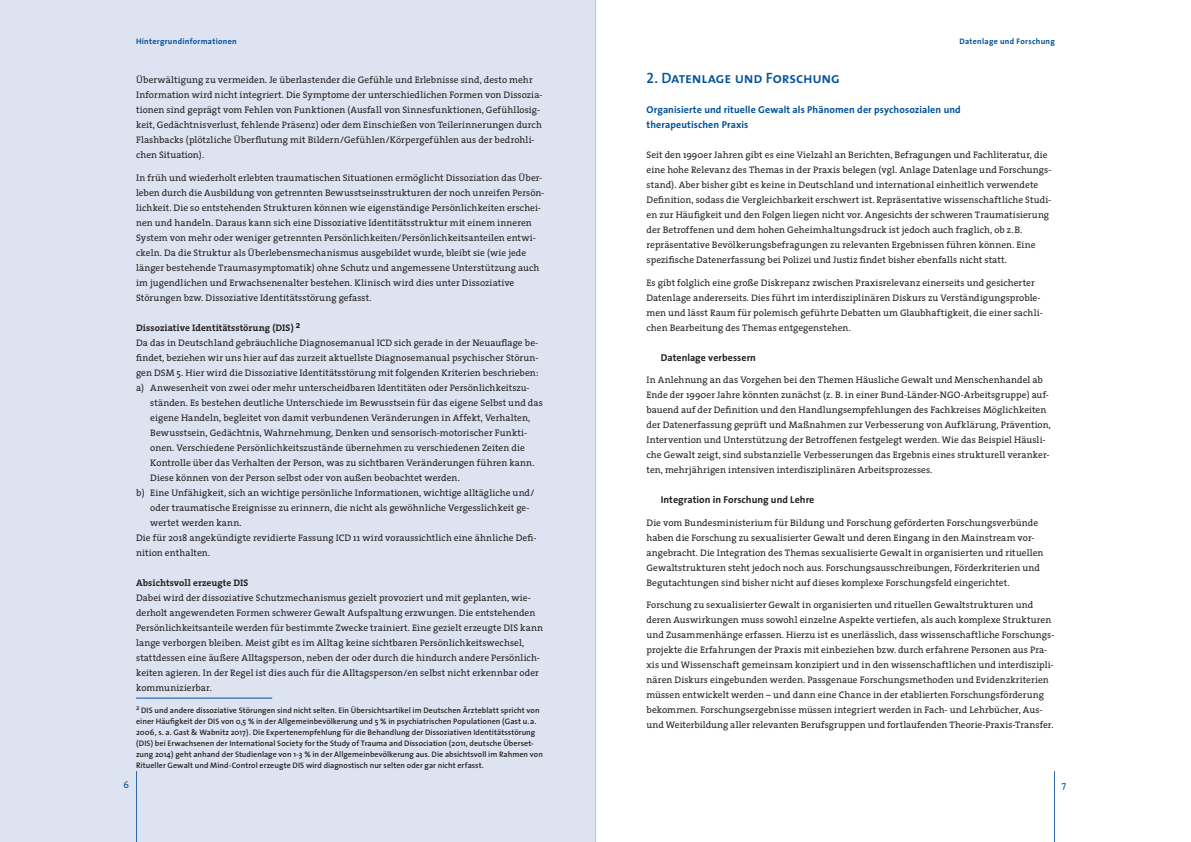
<style>
.page{position:relative;width:1191px;height:842px;background:#fff}
.page>*{position:absolute;margin:0;border:0;box-sizing:border-box;transform-origin:0 0}
.t1{font:15px "The Sans Semi Bold Caps";letter-spacing:-.015em;color:#01519b}
.t2{font:700 10px/15px "The Sans";letter-spacing:.01em;color:#01519b}
.t3{font:700 10px "The Sans";letter-spacing:.005em;color:#231f20}
.t4{font:9.5px/15px "The Serif";letter-spacing:.005em;color:#231f20}
.t5{font:700 9.5px "The Serif";letter-spacing:.005em;color:#231f20}
.t6{font:9.5px "The Serif";color:#01519b}
.t7{font:600 8px/11px "The Sans";letter-spacing:.005em;color:#231f20}
.t8{font:700 8px "The Sans";letter-spacing:.04em;color:#01519b}
</style>
<div class="page">
<div style="left:0;top:0;width:595px;height:842px;background:#dee3f1"></div>
<hr style="left:136px;top:771px;width:1px;height:71px;background:#3068ab">
<hr style="left:1054px;top:771px;width:1px;height:71px;background:#3068ab">
<hr style="left:136px;top:698px;width:136px;height:1px;background:#01519b">
<hr style="left:595px;top:0;width:1px;height:842px;background:#c1c2c4">
<p class="t8" style="left:136px;top:35px;width:102px">Hintergrundinformationen</p>
<p class="t8" style="left:959px;top:35px;width:97px">Datenlage und Forschung</p>
<h1 class="t1" style="left:646px;top:65px;width:195px">2. Datenlage und Forschung</h1>
<p class="t2" style="left:646px;top:102px;width:316px">Organisierte und rituelle Gewalt als Phänomen der psychosozialen und therapeutischen Praxis</p>
<p class="t4" style="left:646px;top:147px;width:406px">Seit den 1990er Jahren gibt es eine Vielzahl an Berichten, Befragungen und Fachliteratur, die eine hohe Relevanz des Themas in der Praxis belegen (vgl. Anlage Datenlage und Forschungs&shy;stand). Aber bisher gibt es keine in Deutschland und international einheitlich verwendete Definition, sodass die Vergleichbarkeit erschwert ist. Repräsentative wissenschaftliche Studi&shy;en zur Häufigkeit und den Folgen liegen nicht vor. Angesichts der schweren Traumatisierung der Betroffenen und dem hohen Geheimhaltungsdruck ist jedoch auch fraglich, ob z.B. repräsentative Bevölkerungsbefragungen zu relevanten Ergebnissen führen können. Eine spezifische Datenerfassung bei Polizei und Justiz findet bisher ebenfalls nicht statt.</p>
<p class="t4" style="left:646px;top:275px;width:398px">Es gibt folglich eine große Diskrepanz zwischen Praxisrelevanz einerseits und gesicherter Datenlage andererseits. Dies führt im interdisziplinären Diskurs zu Verständigungsproble&shy;men und lässt Raum für polemisch geführte Debatten um Glaubhaftigkeit, die einer sachli&shy;chen Bearbeitung des Themas entgegenstehen.</p>
<p class="t3" style="left:660px;top:349px;width:97px">Datenlage verbessern</p>
<p class="t4" style="left:646px;top:372px;width:406px">In Anlehnung an das Vorgehen bei den Themen Häusliche Gewalt und Menschenhandel ab Ende der 1990er Jahre könnten zunächst (z. B. in einer Bund-Länder-NGO-Arbeitsgruppe) auf&shy;bauend auf der Definition und den Handlungsempfehlungen des Fachkreises Möglichkeiten der Datenerfassung geprüft und Maßnahmen zur Verbesserung von Aufklärung, Prävention, Intervention und Unterstützung der Betroffenen festgelegt werden. Wie das Beispiel Häusli&shy;che Gewalt zeigt, sind substanzielle Verbesserungen das Ergebnis eines strukturell veranker&shy;ten, mehrjährigen intensiven interdisziplinären Arbeitsprozesses.</p>
<p class="t3" style="left:660px;top:491px;width:155px">Integration in Forschung und Lehre</p>
<p class="t4" style="left:646px;top:515px;width:398px">Die vom Bundesministerium für Bildung und Forschung geförderten Forschungsverbünde haben die Forschung zu sexualisierter Gewalt und deren Eingang in den Mainstream vor&shy;angebracht. Die Integration des Themas sexualisierte Gewalt in organisierten und rituellen Gewaltstrukturen steht jedoch noch aus. Forschungsausschreibungen, Förderkriterien und Begutachtungen sind bisher nicht auf dieses komplexe Forschungsfeld eingerichtet.</p>
<p class="t4" style="left:646px;top:597px;width:409px">Forschung zu sexualisierter Gewalt in organisierten und rituellen Gewaltstrukturen und deren Auswirkungen muss sowohl einzelne Aspekte vertiefen, als auch komplexe Strukturen und Zusammenhänge erfassen. Hierzu ist es unerlässlich, dass wissenschaftliche Forschungs&shy;projekte die Erfahrungen der Praxis mit einbeziehen bzw. durch erfahrene Personen aus Pra&shy;xis und Wissenschaft gemeinsam konzipiert und in den wissenschaftlichen und interdiszipli&shy;nären Diskurs eingebunden werden. Passgenaue Forschungsmethoden und Evidenzkriterien müssen entwickelt werden – und dann eine Chance in der etablierten Forschungsförderung bekommen. Forschungsergebnisse müssen integriert werden in Fach- und Lehrbücher, Aus&shy;und Weiterbildung aller relevanten Berufsgruppen und fortlaufenden Theorie-Praxis-Transfer.</p>
<p class="t4" style="left:136px;top:72px;width:408px">Überwältigung zu vermeiden. Je überlastender die Gefühle und Erlebnisse sind, desto mehr Information wird nicht integriert. Die Symptome der unterschiedlichen Formen von Dissozia&shy;tionen sind geprägt vom Fehlen von Funktionen (Ausfall von Sinnesfunktionen, Gefühllosig&shy;keit, Gedächtnisverlust, fehlende Präsenz) oder dem Einschießen von Teilerinnerungen durch Flashbacks (plötzliche Überflutung mit Bildern/Gefühlen/Körpergefühlen aus der bedrohli&shy;chen Situation).</p>
<p class="t4" style="left:136px;top:170px;width:410px">In früh und wiederholt erlebten traumatischen Situationen ermöglicht Dissoziation das Über&shy;leben durch die Ausbildung von getrennten Bewusstseinsstrukturen der noch unreifen Persön&shy;lichkeit. Die so entstehenden Strukturen können wie eigenständige Persönlichkeiten erschei&shy;nen und handeln. Daraus kann sich eine Dissoziative Identitätsstruktur mit einem inneren System von mehr oder weniger getrennten Persönlichkeiten/Persönlichkeitsanteilen entwi&shy;ckeln. Da die Struktur als Überlebensmechanismus ausgebildet wurde, bleibt sie (wie jede länger bestehende Traumasymptomatik) ohne Schutz und angemessene Unterstützung auch im jugendlichen und Erwachsenenalter bestehen. Klinisch wird dies unter Dissoziative Störungen bzw. Dissoziative Identitätsstörung gefasst.</p>
<p class="t5" style="left:136px;top:319px;width:166px">Dissoziative Identitätsstörung (DIS) 2</p>
<p class="t4" style="left:136px;top:335px;width:404px">Da das in Deutschland gebräuchliche Diagnosemanual ICD sich gerade in der Neuauflage be-</p>
<p class="t4" style="left:136px;top:350px;width:404px">findet, beziehen wir uns hier auf das zurzeit aktuellste Diagnosemanual psychischer Störun-</p>
<p class="t4" style="left:136px;top:365px;width:404px">gen DSM 5. Hier wird die Dissoziative Identitätsstörung mit folgenden Kriterien beschrieben:</p>
<p class="t4" style="left:136px;top:380px;width:395px">a) Anwesenheit von zwei oder mehr unterscheidbaren Identitäten oder Persönlichkeitszu-</p>
<p class="t4" style="left:150px;top:395px;width:394px">ständen. Es bestehen deutliche Unterschiede im Bewusstsein für das eigene Selbst und das</p>
<p class="t4" style="left:150px;top:410px;width:381px">eigene Handeln, begleitet von damit verbundenen Veränderungen in Affekt, Verhalten,</p>
<p class="t4" style="left:150px;top:425px;width:378px">Bewusstsein, Gedächtnis, Wahrnehmung, Denken und sensorisch-motorischer Funkti-</p>
<p class="t4" style="left:150px;top:440px;width:376px">onen. Verschiedene Persönlichkeitszustände übernehmen zu verschiedenen Zeiten die</p>
<p class="t4" style="left:150px;top:455px;width:386px">Kontrolle über das Verhalten der Person, was zu sichtbaren Veränderungen führen kann.</p>
<p class="t4" style="left:150px;top:470px;width:311px">Diese können von der Person selbst oder von außen beobachtet werden.</p>
<p class="t4" style="left:136px;top:485px;width:400px">b) Eine Unfähigkeit, sich an wichtige persönliche Informationen, wichtige alltägliche und/</p>
<p class="t4" style="left:150px;top:500px;width:381px">oder traumatische Ereignisse zu erinnern, die nicht als gewöhnliche Vergesslichkeit ge-</p>
<p class="t4" style="left:150px;top:515px;width:93px">wertet werden kann.</p>
<p class="t4" style="left:136px;top:530px;width:402px">Die für 2018 angekündigte revidierte Fassung ICD 11 wird voraussichtlich eine ähnliche Defi-</p>
<p class="t4" style="left:136px;top:545px;width:76px">nition enthalten.</p>
<p class="t5" style="left:136px;top:574px;width:114px">Absichtsvoll erzeugte DIS</p>
<p class="t4" style="left:136px;top:590px;width:408px">Dabei wird der dissoziative Schutzmechanismus gezielt provoziert und mit geplanten, wie&shy;derholt angewendeten Formen schwerer Gewalt Aufspaltung erzwungen. Die entstehenden Persönlichkeitsanteile werden für bestimmte Zwecke trainiert. Eine gezielt erzeugte DIS kann lange verborgen bleiben. Meist gibt es im Alltag keine sichtbaren Persönlichkeitswechsel, stattdessen eine äußere Alltagsperson, neben der oder durch die hindurch andere Persönlich&shy;keiten agieren. In der Regel ist dies auch für die Alltagsperson/en selbst nicht erkennbar oder kommunizierbar.</p>
<p class="t7" style="left:136px;top:705px;width:408px"><sup>2</sup> DIS und andere dissoziative Störungen sind nicht selten. Ein Übersichtsartikel im Deutschen Ärzteblatt spricht von einer Häufigkeit der DIS von 0,5 % in der Allgemeinbevölkerung und 5 % in psychiatrischen Populationen (Gast u. a.<br>2006, s. a. Gast &amp; Wabnitz 2017). Die Expertenempfehlung für die Behandlung der Dissoziativen Identitätsstörung (DIS) bei Erwachsenen der International Society for the Study of Trauma and Dissociation (2011, deutsche Überset&shy;zung 2014) geht anhand der Studienlage von 1-3 % in der Allgemeinbevölkerung aus. Die absichtsvoll im Rahmen von Ritueller Gewalt und Mind-Control erzeugte DIS wird diagnostisch nur selten oder gar nicht erfasst.</p>
<p class="t6" style="left:123px;top:777px;width:7px">6</p>
<p class="t6" style="left:1062px;top:777px;width:6px">7</p>
</div>
